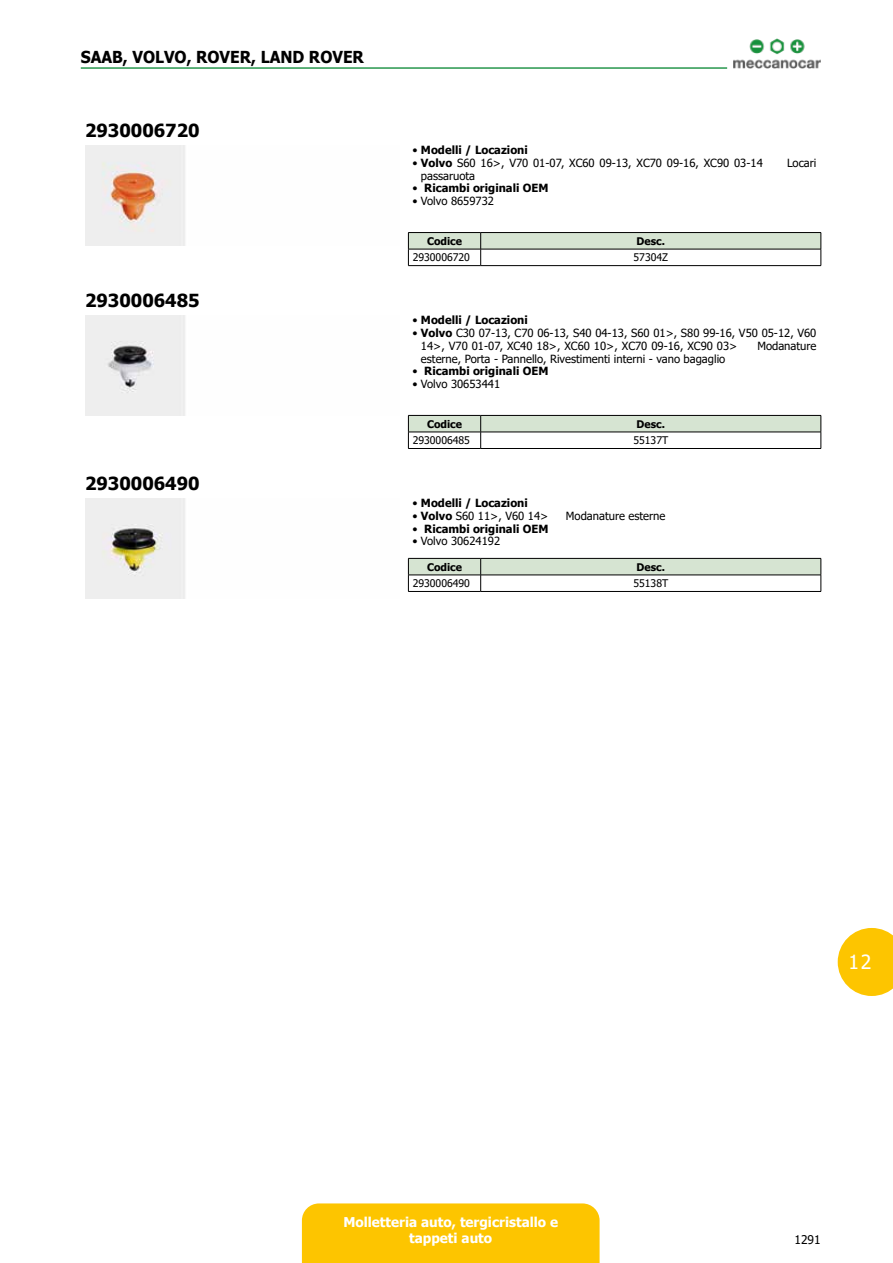
<style>
.page{position:relative;width:893px;height:1263px;background:#fff}
.page>*{position:absolute;margin:0;border:0;box-sizing:border-box;transform-origin:0 0}
.t1{font:19.5px "Tahoma";color:#fff}
.t2{font:700 18px "Tahoma";color:#000}
.t3{font:700 16.5px "Tahoma";color:#000;scale:.95 1}
.t4{font:700 13.5px/16.2px "Tahoma";color:#fff;text-align:center}
.t5{font:12px "Tahoma";color:#000}
.t6{font:11.25px/12.8px "Tahoma";color:#000}
.t7{font:700 11.25px "Tahoma";color:#000}
.t8{font:10.5px "Tahoma";color:#000}
.t9{font:700 10.5px "Tahoma";color:#000}
.s1{font-weight:400}
.s2{font-weight:700}
</style>
<div class="page">
<div style="left:302px;top:1203px;width:298px;height:60px;background:#fdc500"></div>
<svg style="left:838px;top:928px;width:55px;height:68px;background:#fdce27"></svg>
<img style="left:733px;top:38px;width:88px;height:31px">
<hr style="left:81px;top:67px;width:646px;height:2px;background:#28974e">
<img style="left:85px;top:146px;width:100px;height:100px">
<hr style="left:408px;top:232px;width:73px;height:1px;background:#000">
<hr style="left:481px;top:232px;width:340px;height:1px;background:#000">
<svg style="left:408px;top:233px;width:414px;height:32px"></svg>
<hr style="left:408px;top:265px;width:73px;height:1px;background:#000">
<hr style="left:481px;top:265px;width:340px;height:1px;background:#000">
<img style="left:85px;top:316px;width:100px;height:100px">
<svg style="left:408px;top:415px;width:414px;height:33px"></svg>
<hr style="left:408px;top:448px;width:73px;height:1px;background:#000">
<hr style="left:481px;top:448px;width:340px;height:1px;background:#000">
<img style="left:85px;top:499px;width:100px;height:100px">
<svg style="left:408px;top:558px;width:414px;height:33px"></svg>
<hr style="left:408px;top:591px;width:73px;height:1px;background:#000">
<hr style="left:481px;top:591px;width:340px;height:1px;background:#000">
<h3 class="t3" style="left:81px;top:45px;width:23px">Saab</h3>
<h3 class="t3" style="left:123px;top:45px;width:255px">, Volvo, Rover, Lan d Rover</h3>
<h2 class="t2" style="left:85px;top:118px;width:116px">2930006720</h2>
<h2 class="t2" style="left:85px;top:288px;width:116px">2930006485</h2>
<h2 class="t2" style="left:85px;top:471px;width:116px">2930006490</h2>
<p class="t7" style="left:412px;top:142px;width:117px"><span class="s1">•</span> Modelli / Locazioni</p>
<p class="t6" style="left:412px;top:157px;width:352px">• <span class="s2">Volvo</span> S60 16&gt;, V70 01-07, XC60 09-13, XC70 09-16, XC90 03-14</p>
<p class="t6" style="left:787px;top:157px;width:31px">Locari</p>
<p class="t6" style="left:421px;top:170px;width:56px">passaruota</p>
<p class="t7" style="left:412px;top:180px;width:137px"><span class="s1">•</span> Ricambi originali OEM</p>
<p class="t6" style="left:412px;top:195px;width:83px">• Volvo 8659732</p>
<p class="t9" style="left:427px;top:234px;width:37px">Codice</p>
<p class="t9" style="left:637px;top:234px;width:30px">Desc.</p>
<p class="t8" style="left:413px;top:250px;width:59px">2930006720</p>
<p class="t8" style="left:633px;top:250px;width:36px">57304Z</p>
<p class="t7" style="left:412px;top:312px;width:117px"><span class="s1">•</span> Modelli / Locazioni</p>
<p class="t6" style="left:421px;top:327px;width:397px;text-indent:-9px">• <span class="s2">Volvo</span> C30 07-13, C70 06-13, S40 04-13, S60 01&gt;, S80 99-16, V50 05-12, V60<br>14&gt;, V70 01-07, XC40 18&gt;, XC60 10&gt;, XC70 09-16, XC90 03&gt;</p>
<p class="t6" style="left:757px;top:340px;width:61px">Modanature</p>
<p class="t6" style="left:421px;top:353px;width:306px">esterne, Porta - Pannello, Rivestimenti interni - vano bagaglio</p>
<p class="t7" style="left:412px;top:363px;width:137px"><span class="s1">•</span> Ricambi originali OEM</p>
<p class="t6" style="left:412px;top:378px;width:89px">• Volvo 30653441</p>
<p class="t9" style="left:427px;top:416px;width:37px">Codice</p>
<p class="t9" style="left:637px;top:416px;width:30px">Desc.</p>
<p class="t8" style="left:413px;top:433px;width:59px">2930006485</p>
<p class="t8" style="left:633px;top:433px;width:36px">55137T</p>
<p class="t7" style="left:412px;top:495px;width:117px"><span class="s1">•</span> Modelli / Locazioni</p>
<p class="t6" style="left:412px;top:510px;width:137px">• <span class="s2">Volvo</span> S60 11&gt;, V60 14&gt;</p>
<p class="t6" style="left:566px;top:510px;width:101px">Modanature esterne</p>
<p class="t7" style="left:412px;top:521px;width:137px"><span class="s1">•</span> Ricambi originali OEM</p>
<p class="t6" style="left:412px;top:536px;width:89px">• Volvo 30624192</p>
<p class="t9" style="left:427px;top:559px;width:37px">Codice</p>
<p class="t9" style="left:637px;top:559px;width:30px">Desc.</p>
<p class="t8" style="left:413px;top:576px;width:59px">2930006490</p>
<p class="t8" style="left:633px;top:576px;width:36px">55138T</p>
<p class="t4" style="left:343px;top:1214px;width:216px">Molletteria auto, tergicristallo e tappeti auto</p>
<h1 class="t1" style="left:848px;top:949px;width:25px">12</h1>
<p class="t5" style="left:794px;top:1231px;width:28px">1291</p>
</div>
